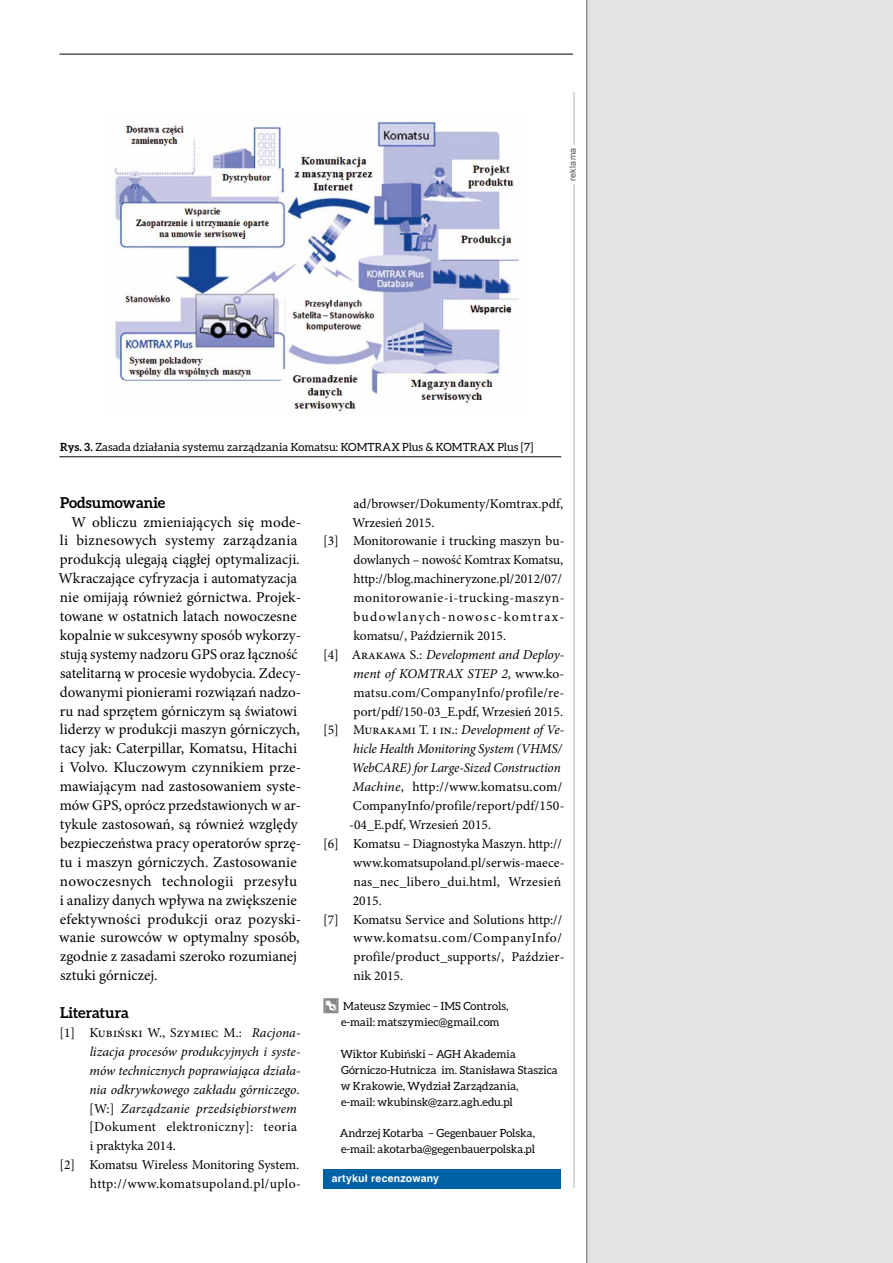
<style>
.page{position:relative;width:893px;height:1263px;background:#fff}
.page>*{position:absolute;margin:0;border:0;box-sizing:border-box;transform-origin:0 0}
.t1{font:15px/18.9px "Minion Pro";color:#000}
.t2{font:700 15px "Aleo";letter-spacing:-.005em;color:#000}
.t3{font:13.5px "Minion Pro";color:#000}
.t4{font:italic 13.5px "Minion Pro";letter-spacing:-.005em;color:#000}
.t5{font:13.5px "Minion Pro";letter-spacing:.025em;color:#000}
.t6{font:13.5px "Minion Pro";letter-spacing:.045em;color:#000}
.t7{font:13.5px "Minion Pro";letter-spacing:.095em;color:#000}
.t8{font:11.25px/15.9px "Aleo";letter-spacing:.005em;color:#000}
.t9{font:700 10.5px "Switzerland";letter-spacing:.02em;color:#fff}
.t10{font:9px "Arial";letter-spacing:.02em;color:#575756}
.s1{font-weight:700}
.s2{font-style:italic}
.s3{font-style:normal}
</style>
<div class="page">
<hr style="left:60px;top:54px;width:600px;height:1px;background:#000">
<div style="left:573px;top:0;width:320px;height:1263px;background:linear-gradient(to bottom,#fff,#fff)"></div>
<hr style="left:574px;top:92px;width:1px;height:1096px;background:#b3b2b2">
<div style="left:569px;top:145px;width:10px;height:39px;background:#fff"></div>
<hr style="left:60px;top:456px;width:501px;height:1px;background:#000">
<img style="left:113px;top:120px;width:407px;height:294px">
<hr style="left:323px;top:998px;width:3px;height:15px;background:#878787">
<div style="left:587px;top:0;width:306px;height:1263px;background:#e3e3e3"></div>
<div style="left:323px;top:1169px;width:238px;height:20px;background:#0061a7"></div>
<svg style="left:326px;top:998px;width:12px;height:15px"></svg>
<p class="t10" style="left:567px;top:181px;width:35px;rotate:-90deg">reklama</p>
<p class="t8" style="left:60px;top:439px;width:474px"><span class="s1">Rys. 3.</span> Zasada działania systemu zarządzania Komatsu: KOMTRAX Plus &amp; KOMTRAX Plus [7]</p>
<p class="t2" style="left:60px;top:494px;width:107px">Podsumowanie</p>
<p class="t1" style="left:59px;top:512px;width:244px;text-indent:13px">W obliczu zmieniających się mode&shy;li biznesowych systemy zarządzania produkcją ulegają ciągłej optymalizacji.<br>Wkraczające cyfryzacja i automatyzacja nie omijają również górnictwa. Projek&shy;towane w ostatnich latach nowoczesne kopalnie w sukcesywny sposób wykorzy&shy;stują systemy nadzoru GPS oraz łączność satelitarną w procesie wydobycia. Zdecy&shy;dowanymi pionierami rozwiązań nadzo&shy;ru nad sprzętem górniczym są światowi liderzy w produkcji maszyn górniczych, tacy jak: Caterpillar, Komatsu, Hitachi i Volvo. Kluczowym czynnikiem prze&shy;mawiającym nad zastosowaniem syste&shy;mów GPS, oprócz przedstawionych w ar&shy;tykule zastosowań, są również względy bezpieczeństwa pracy operatorów sprzę&shy;tu i maszyn górniczych. Zastosowanie nowoczesnych technologii przesyłu i analizy danych wpływa na zwiększenie efektywności produkcji oraz pozyski&shy;wanie surowców w optymalny sposób, zgodnie z zasadami szeroko rozumianej sztuki górniczej.</p>
<p class="t2" style="left:60px;top:1004px;width:70px">Literatura</p>
<p class="t3" style="left:59px;top:1023px;width:243px">[1] Kubiński W., Szymiec M.: <span class="s2">Racjona-</span></p>
<p class="t4" style="left:90px;top:1042px;width:212px">lizacja procesów produkcyjnych i syste-</p>
<p class="t4" style="left:90px;top:1061px;width:213px">mów technicznych poprawiająca działa-</p>
<p class="t4" style="left:90px;top:1080px;width:212px">nia odkrywkowego zakładu górniczego<span class="s3">.</span></p>
<p class="t4" style="left:89px;top:1099px;width:209px"><span class="s3">[W:]</span> Zarządzanie przedsiębiorstwem</p>
<p class="t5" style="left:89px;top:1118px;width:209px">[Dokument elektroniczny]: teoria</p>
<p class="t3" style="left:90px;top:1137px;width:88px">i praktyka 2014.</p>
<p class="t3" style="left:59px;top:1156px;width:241px">[2] Komatsu Wireless Monitoring System.</p>
<p class="t5" style="left:90px;top:1175px;width:213px">http://www.komatsupoland.pl/uplo-</p>
<p class="t3" style="left:354px;top:494px;width:211px">ad/browser/Dokumenty/Komtrax.pdf,</p>
<p class="t3" style="left:352px;top:513px;width:84px">Wrzesień 2015.</p>
<p class="t3" style="left:323px;top:532px;width:243px">[3] Monitorowanie i trucking maszyn bu-</p>
<p class="t3" style="left:353px;top:551px;width:211px">dowlanych – nowość Komtrax Komatsu,</p>
<p class="t3" style="left:353px;top:570px;width:210px">http://blog.machineryzone.pl/2012/07/</p>
<p class="t3" style="left:353px;top:589px;width:213px">monitorowanie-i-trucking-maszyn-</p>
<p class="t7" style="left:353px;top:608px;width:212px">budowlanych-nowosc-komtrax-</p>
<p class="t3" style="left:353px;top:627px;width:154px">komatsu/, Październik 2015.</p>
<p class="t4" style="left:323px;top:645px;width:243px"><span class="s3">[4] Arakawa S.:</span> Development and Deploy-</p>
<p class="t4" style="left:353px;top:664px;width:213px">ment of KOMTRAX STEP 2<span class="s3">, www.ko-</span></p>
<p class="t3" style="left:353px;top:683px;width:213px">matsu.com/CompanyInfo/profile/re-</p>
<p class="t3" style="left:353px;top:702px;width:211px">port/pdf/150-03_E.pdf, Wrzesień 2015.</p>
<p class="t3" style="left:323px;top:721px;width:243px">[5] Murakami T. i in.: <span class="s2">Development of Ve-</span></p>
<p class="t4" style="left:353px;top:740px;width:210px">hicle Health Monitoring System (VHMS/</p>
<p class="t4" style="left:352px;top:759px;width:211px">WebCARE) for Large-Sized Construction</p>
<p class="t3" style="left:352px;top:778px;width:211px"><span class="s2">Machine</span>, http://www.komatsu.com/</p>
<p class="t3" style="left:353px;top:797px;width:213px">CompanyInfo/profile/report/pdf/150-</p>
<p class="t3" style="left:349px;top:816px;width:143px">-04_E.pdf, Wrzesień 2015.</p>
<p class="t3" style="left:323px;top:834px;width:240px">[6] Komatsu – Diagnostyka Maszyn. http://</p>
<p class="t3" style="left:353px;top:853px;width:213px">www.komatsupoland.pl/serwis-maece-</p>
<p class="t3" style="left:353px;top:872px;width:209px">nas_nec_libero_dui.html, Wrzesień</p>
<p class="t3" style="left:353px;top:891px;width:30px">2015.</p>
<p class="t3" style="left:323px;top:910px;width:241px">[7] Komatsu Service and Solutions http://</p>
<p class="t6" style="left:353px;top:929px;width:210px">www.komatsu.com/CompanyInfo/</p>
<p class="t3" style="left:353px;top:948px;width:212px">profile/product_supports/, Paździer-</p>
<p class="t3" style="left:353px;top:967px;width:51px">nik 2015.</p>
<p class="t8" style="left:341px;top:998px;width:169px">Mateusz Szymiec – IMS Controls, e-mail: matszymiec@gmail.com</p>
<p class="t8" style="left:340px;top:1046px;width:219px">Wiktor Kubiński – AGH Akademia Górniczo-Hutnicza im. Stanisława Staszica w Krakowie, Wydział Zarządzania,<br>e-mail: wkubinsk@zarz.agh.edu.pl</p>
<p class="t8" style="left:340px;top:1125px;width:197px">Andrzej Kotarba – Gegenbauer Polska, e-mail: akotarba@gegenbauerpolska.pl</p>
<p class="t9" style="left:332px;top:1172px;width:109px">artykuł recenzowany</p>
</div>
